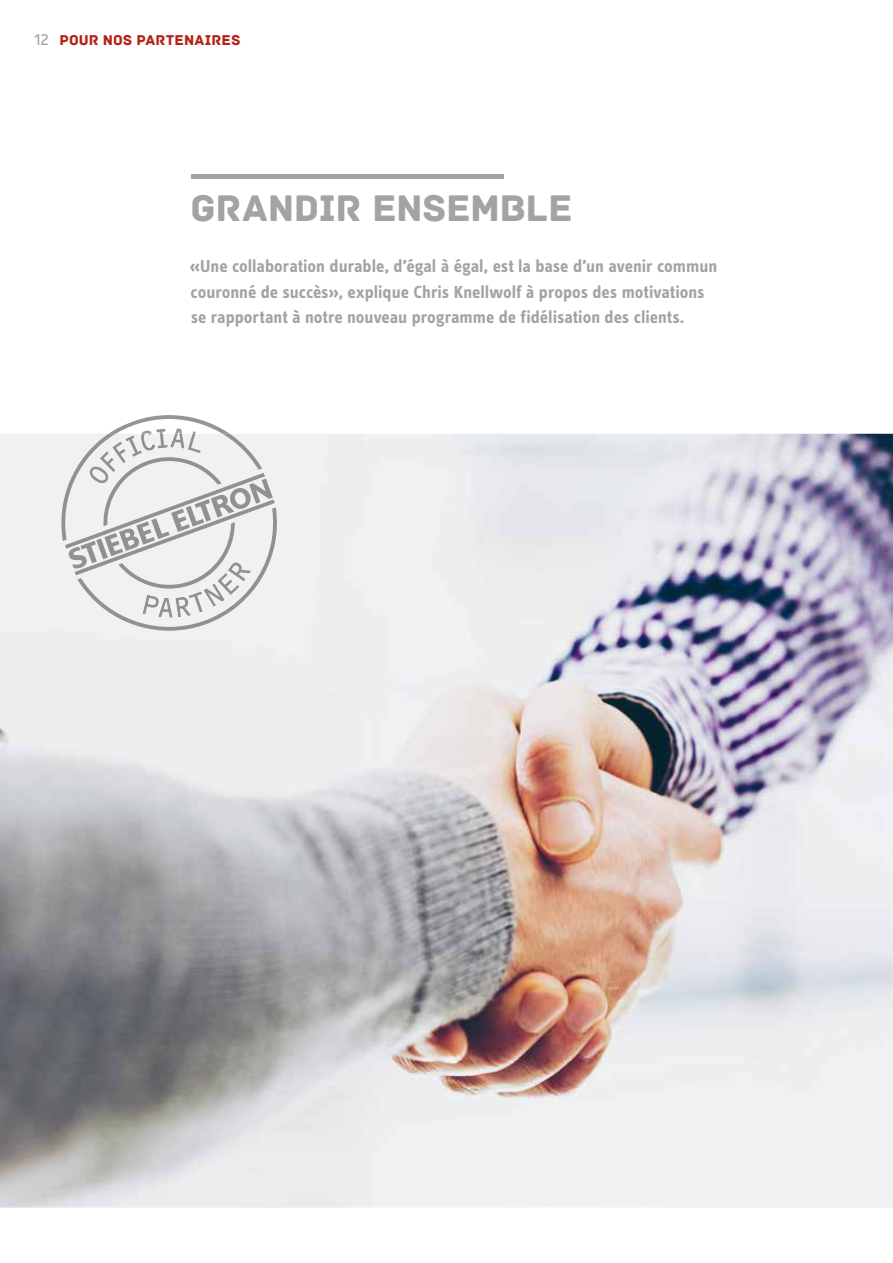
<style>
.page{position:relative;width:893px;height:1263px;background:#fff}
.page>*{position:absolute;margin:0;border:0;box-sizing:border-box;transform-origin:0 0}
.t1{font:39px "Archive";letter-spacing:-.01em;color:#a1a3a6}
.t2{font:700 18px/25.5px "STE Info Text";color:#a1a3a6}
.t3{font:15px "Archive";letter-spacing:.015em;color:#b32317}
.t4{font:14.7px "F2 FOCR Bczyk Com";color:#a1a3a6}
</style>
<div class="page">
<img style="left:0;top:434px;width:893px;height:774px">
<img style="left:56px;top:434px;width:206px;height:107px">
<img style="left:77px;top:507px;width:206px;height:124px">
<img style="left:102px;top:457px;width:120px;height:16px">
<img style="left:65px;top:473px;width:200px;height:76px">
<img style="left:75px;top:499px;width:200px;height:76px">
<img style="left:249px;top:478px;width:24px;height:26px">
<img style="left:229px;top:488px;width:23px;height:21px">
<img style="left:195px;top:499px;width:16px;height:23px">
<img style="left:186px;top:506px;width:18px;height:21px">
<img style="left:151px;top:518px;width:19px;height:21px">
<img style="left:136px;top:521px;width:19px;height:24px">
<img style="left:171px;top:509px;width:19px;height:23px">
<img style="left:119px;top:529px;width:21px;height:22px">
<img style="left:104px;top:533px;width:19px;height:23px">
<img style="left:96px;top:538px;width:12px;height:21px">
<img style="left:80px;top:541px;width:17px;height:22px">
<img style="left:211px;top:495px;width:23px;height:23px">
<img style="left:68px;top:547px;width:20px;height:21px">
<div style="left:191px;top:174px;width:313px;height:5px;background:#a1a3a6"></div>
<svg style="left:109px;top:415px;width:121px;height:37px"></svg>
<p class="t4" style="left:34px;top:31px;width:16px">12</p>
<p class="t3" style="left:60px;top:31px;width:182px">POUR NOS PARTENAIRES</p>
<h1 class="t1" style="left:191px;top:185px;width:384px">GRANDIR ENSEMBLE</h1>
<p class="t2" style="left:190px;top:253px;width:529px">«Une collaboration durable, d’égal à égal, est la base d’un avenir commun couronné de succès», explique Chris Knellwolf à propos des motivations se rapportant à notre nouveau programme de fidélisation des clients.</p>
</div>
